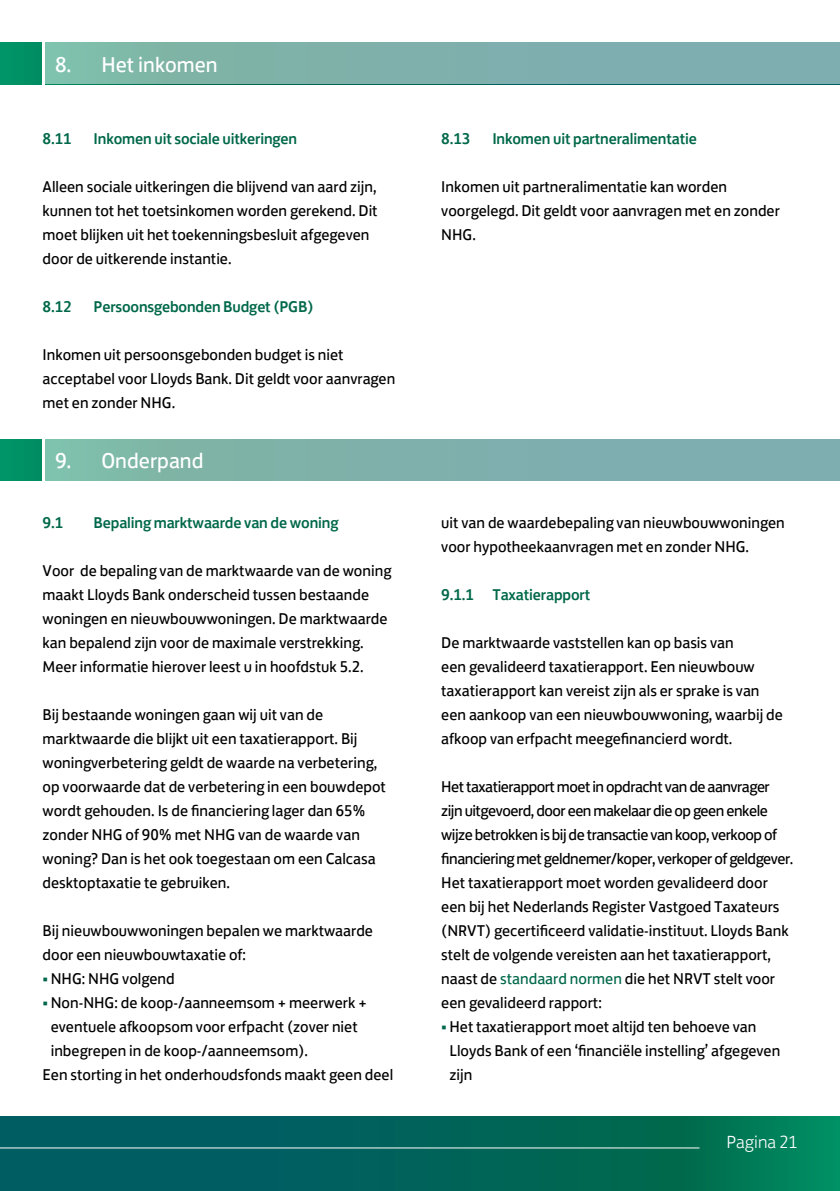
<style>
.page{position:relative;width:840px;height:1191px;background:#fff}
.page>*{position:absolute;margin:0;border:0;box-sizing:border-box;transform-origin:0 0}
.t1{font:22px "Lloyds Bank Jack";color:#fff}
.t2{font:300 18px "Lloyds Bank Jack";color:#fff}
.t3{font:16px/24px "Lloyds Bank Jack";color:#000}
.t4{font:500 16px "Lloyds Bank Jack";letter-spacing:-.01em;color:#00684a}
.s1{color:#00684a}
</style>
<div class="page">
<svg style="left:0;top:1116px;width:839px;height:75px;background:#01675b"></svg>
<hr style="left:0;top:1147px;width:699px;height:1px;background:#fff">
<div style="left:0;top:439px;width:839px;height:41px;background:#009165"></div>
<div style="left:45px;top:439px;width:794px;height:41px;background:linear-gradient(to right,#7fb8a7,#7faab1)"></div>
<hr style="left:43px;top:438px;width:2px;height:42px;background:#fff">
<div style="left:0;top:43px;width:839px;height:41px;background:#009165"></div>
<div style="left:45px;top:43px;width:794px;height:41px;background:linear-gradient(to right,#7fb8a7,#7faab1)"></div>
<hr style="left:43px;top:42px;width:2px;height:42px;background:#fff">
<h1 class="t1" style="left:55px;top:46px;width:164px">8. Het inkomen</h1>
<p class="t4" style="left:43px;top:126px;width:31px">8.11</p>
<p class="t4" style="left:94px;top:126px;width:205px">Inkomen uit sociale uitkeringen</p>
<p class="t3" style="left:43px;top:173px;width:336px">Alleen sociale uitkeringen die blijvend van aard zijn, kunnen tot het toetsinkomen worden gerekend. Dit moet blijken uit het toekenningsbesluit afgegeven door de uitkerende instantie.</p>
<p class="t4" style="left:43px;top:294px;width:31px">8.12</p>
<p class="t4" style="left:94px;top:294px;width:221px">Persoonsgebonden Budget (PGB)</p>
<p class="t3" style="left:43px;top:341px;width:354px">Inkomen uit persoonsgebonden budget is niet acceptabel voor Lloyds Bank. Dit geldt voor aanvragen met en zonder NHG.</p>
<h1 class="t1" style="left:55px;top:443px;width:150px">9. Onderpand</h1>
<p class="t4" style="left:43px;top:510px;width:22px">9.1</p>
<p class="t4" style="left:94px;top:510px;width:246px">Bepaling marktwaarde van de woning</p>
<p class="t3" style="left:43px;top:557px;width:350px">Voor de bepaling van de marktwaarde van de woning maakt Lloyds Bank onderscheid tussen bestaande woningen en nieuwbouwwoningen. De marktwaarde kan bepalend zijn voor de maximale verstrekking.<br>Meer informatie hierover leest u in hoofdstuk 5.2.</p>
<p class="t3" style="left:43px;top:701px;width:344px">Bij bestaande woningen gaan wij uit van de marktwaarde die blijkt uit een taxatierapport. Bij woningverbetering geldt de waarde na verbetering, op voorwaarde dat de verbetering in een bouwdepot wordt gehouden. Is de financiering lager dan 65% zonder NHG of 90% met NHG van de waarde van woning? Dan is het ook toegestaan om een Calcasa desktoptaxatie te gebruiken.</p>
<p class="t3" style="left:43px;top:917px;width:332px">Bij nieuwbouwwoningen bepalen we marktwaarde door een nieuwbouwtaxatie of:</p>
<p class="t3" style="left:43px;top:965px;width:134px"><span class="s1">•</span> NHG: NHG volgend</p>
<p class="t3" style="left:43px;top:989px;width:325px"><span class="s1">•</span> Non-NHG: de koop-/aanneemsom + meerwerk +</p>
<p class="t3" style="left:51px;top:1013px;width:308px">eventuele afkoopsom voor erfpacht (zover niet</p>
<p class="t3" style="left:51px;top:1037px;width:258px">inbegrepen in de koop-/aanneemsom).</p>
<p class="t3" style="left:43px;top:1061px;width:352px">Een storting in het onderhoudsfonds maakt geen deel</p>
<p class="t4" style="left:441px;top:126px;width:31px">8.13</p>
<p class="t4" style="left:492px;top:126px;width:206px">Inkomen uit partneralimentatie</p>
<p class="t3" style="left:441px;top:173px;width:340px">Inkomen uit partneralimentatie kan worden voorgelegd. Dit geldt voor aanvragen met en zonder<br>NHG.</p>
<p class="t3" style="left:441px;top:509px;width:345px">uit van de waardebepaling van nieuwbouwwoningen voor hypotheekaanvragen met en zonder NHG.</p>
<p class="t4" style="left:441px;top:582px;width:150px">9.1.1 Taxatierapport</p>
<p class="t3" style="left:441px;top:629px;width:343px">De marktwaarde vaststellen kan op basis van<br>een gevalideerd taxatierapport. Een nieuwbouw taxatierapport kan vereist zijn als er sprake is van een aankoop van een nieuwbouwwoning, waarbij de afkoop van erfpacht meegefinancierd wordt.</p>
<p class="t3" style="left:441px;top:773px;width:353px">Het taxatierapport moet in opdracht van de aanvrager zijnuitgevoerd,dooreenmakelaardieopgeenenkele wijzebetrokkenisbijdetransactievankoop, verkoopof financieringmetgeldnemer/koper, verkoperofgeldgever.<br>Het taxatierapport moet worden gevalideerd door een bij het Nederlands Register Vastgoed Taxateurs (NRVT) gecertificeerd validatie-instituut. Lloyds Bank stelt de volgende vereisten aan het taxatierapport, naast de <span class="s1">standaard normen</span> die het NRVT stelt voor een gevalideerd rapport:</p>
<p class="t3" style="left:449px;top:1013px;width:332px;text-indent:-8px"><span class="s1">•</span> Het taxatierapport moet altijd ten behoeve van<br>Lloyds Bank of een ‘financiële instelling’ afgegeven zijn</p>
<p class="t2" style="left:726px;top:1127px;width:72px">Pagina 21</p>
</div>
